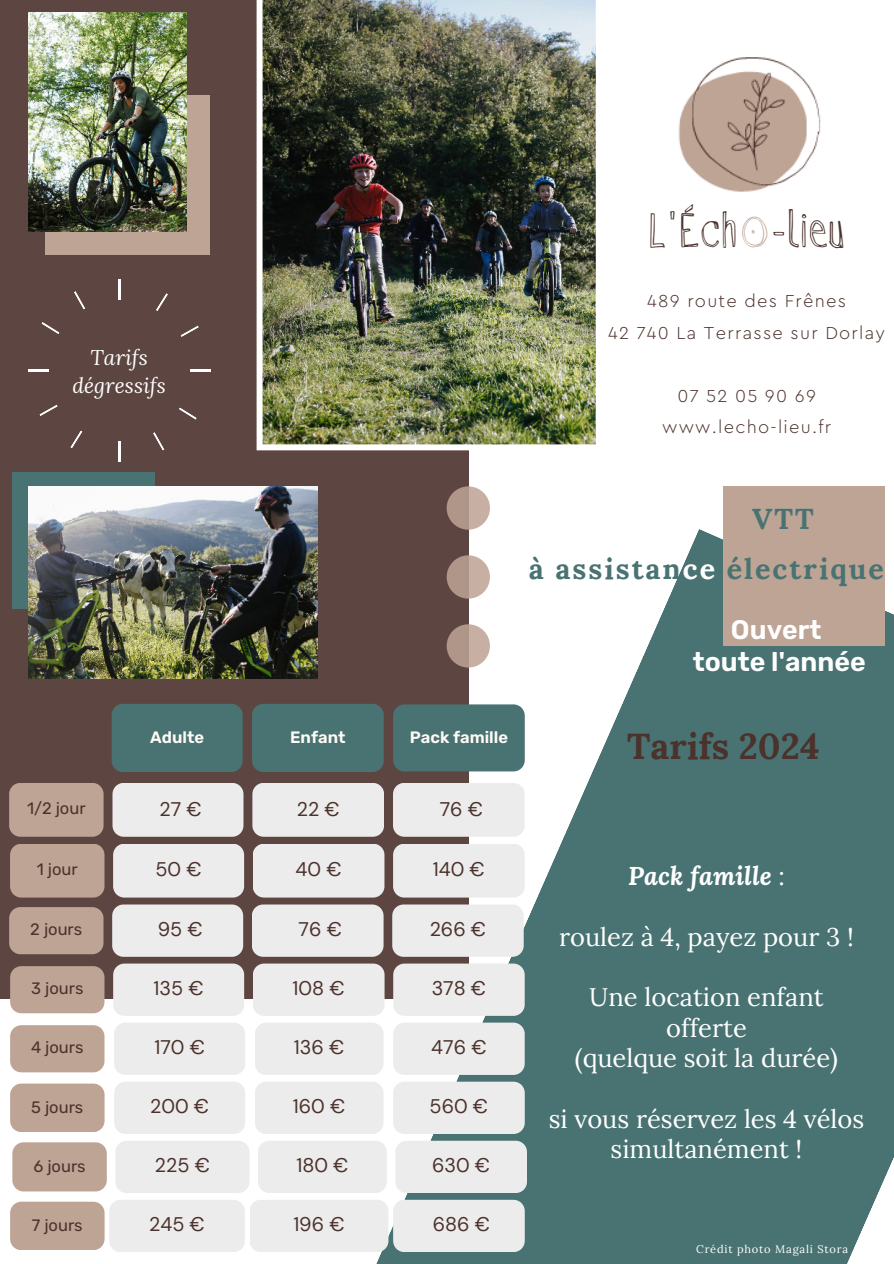
<style>
.page{position:relative;width:894px;height:1264px;background:#fff}
.page>*{position:absolute;margin:0;border:0;box-sizing:border-box;transform-origin:0 0}
.t1{font:39px "Ramon";color:#4b322c}
.t2{font:700 36px "Lora";color:#4b322c}
.t3{font:700 28.65px/49.5px "Lora";letter-spacing:.07em;color:#497372}
.t4{font:600 26.7px/31.5px "Rubik";color:#fff;text-align:center}
.t5{font:25.5px/30.3px "Lora";color:#fff;text-align:center}
.t6{font:italic 700 25.5px "Lora";color:#fff}
.t7{font:italic 21.15px/28.7px "Lora";color:#fff;text-align:center}
.t8{font:19.65px "DM Sans";color:#4b322c}
.t9{font:300 18.15px/31.5px "Cera Pro";letter-spacing:.07em;color:#4b322c;text-align:center}
.t10{font:16.5px "Rubik";color:#4b322c}
.t11{font:600 16.5px "Rubik";color:#fffbf6}
.t12{font:11.1px "Lora";letter-spacing:.07em;color:#fff}
.s1{color:#fff}
.s2{font-size:33px;color:#bea495}
.s3{font-weight:400;font-style:normal}
</style>
<div class="page">
<div style="left:0;top:0;width:468px;height:998px;background:#5d4641"></div>
<svg style="left:297px;top:529px;width:596px;height:734px;fill:#497372"></svg>
<img style="left:678px;top:57px;width:143px;height:135px">
<div style="left:446px;top:624px;width:44px;height:43px;background:linear-gradient(to right,#a3887b,#ceb8ab);border-radius:50%"></div>
<div style="left:446px;top:555px;width:44px;height:43px;background:linear-gradient(to right,#a3887b,#ceb8ab);border-radius:50%"></div>
<div style="left:446px;top:486px;width:44px;height:43px;background:linear-gradient(to right,#a3887b,#cfb9ac);border-radius:50%"></div>
<div style="left:723px;top:486px;width:161px;height:160px;background:#bea495"></div>
<div style="left:45px;top:95px;width:165px;height:160px;background:#bea495"></div>
<img style="left:256px;top:0;width:340px;height:450px">
<img style="left:28px;top:12px;width:159px;height:220px">
<div style="left:12px;top:472px;width:143px;height:136px;background:#497372"></div>
<img style="left:28px;top:486px;width:289px;height:193px">
<hr style="left:118px;top:441px;width:2px;height:21px;background:#fff">
<hr style="left:118px;top:280px;width:2px;height:20px;background:#fff">
<hr style="left:28px;top:370px;width:20px;height:2px;background:#fff">
<hr style="left:190px;top:370px;width:20px;height:2px;background:#fff">
<svg style="left:70px;top:430px;width:13px;height:18px"></svg>
<svg style="left:156px;top:293px;width:12px;height:18px"></svg>
<svg style="left:41px;top:322px;width:19px;height:12px"></svg>
<svg style="left:179px;top:407px;width:18px;height:13px"></svg>
<svg style="left:39px;top:404px;width:19px;height:12px"></svg>
<svg style="left:180px;top:325px;width:19px;height:12px"></svg>
<svg style="left:74px;top:291px;width:11px;height:19px"></svg>
<svg style="left:153px;top:432px;width:11px;height:18px"></svg>
<div style="left:10px;top:844px;width:94px;height:53px;background:#bea495"></div>
<div style="left:113px;top:844px;width:131px;height:53px;background:#edecec"></div>
<div style="left:253px;top:843px;width:131px;height:54px;background:#edecec"></div>
<div style="left:393px;top:843px;width:131px;height:54px;background:#edecec"></div>
<div style="left:9px;top:907px;width:94px;height:47px;background:#bea495"></div>
<div style="left:112px;top:904px;width:131px;height:52px;background:#edecec"></div>
<div style="left:252px;top:904px;width:131px;height:52px;background:#edecec"></div>
<div style="left:392px;top:904px;width:131px;height:52px;background:#edecec"></div>
<div style="left:10px;top:966px;width:94px;height:47px;background:#bea495"></div>
<div style="left:113px;top:963px;width:131px;height:52px;background:#edecec"></div>
<div style="left:253px;top:963px;width:131px;height:52px;background:#edecec"></div>
<div style="left:393px;top:963px;width:131px;height:52px;background:#edecec"></div>
<div style="left:10px;top:1025px;width:94px;height:47px;background:#bea495"></div>
<div style="left:114px;top:1023px;width:131px;height:51px;background:#edecec"></div>
<div style="left:255px;top:1022px;width:128px;height:52px;background:#edecec"></div>
<div style="left:393px;top:1022px;width:131px;height:52px;background:#edecec"></div>
<div style="left:10px;top:1083px;width:94px;height:49px;background:#bea495"></div>
<div style="left:114px;top:1082px;width:131px;height:51px;background:#edecec"></div>
<div style="left:255px;top:1081px;width:128px;height:52px;background:#edecec"></div>
<div style="left:393px;top:1081px;width:131px;height:52px;background:#edecec"></div>
<div style="left:12px;top:1142px;width:95px;height:49px;background:#bea495"></div>
<div style="left:115px;top:1141px;width:134px;height:51px;background:#edecec"></div>
<div style="left:258px;top:1140px;width:128px;height:52px;background:#edecec"></div>
<div style="left:395px;top:1140px;width:132px;height:52px;background:#edecec"></div>
<svg style="left:10px;top:1199px;width:514px;height:52px;background:#e4dfdd"></svg>
<div style="left:9px;top:783px;width:95px;height:53px;background:#bea495"></div>
<div style="left:112px;top:783px;width:131px;height:53px;background:#edecec"></div>
<div style="left:252px;top:782px;width:132px;height:54px;background:#edecec"></div>
<div style="left:393px;top:782px;width:131px;height:54px;background:#edecec"></div>
<div style="left:112px;top:704px;width:130px;height:68px;background:#497372"></div>
<div style="left:252px;top:703px;width:131px;height:69px;background:#497372"></div>
<div style="left:393px;top:704px;width:131px;height:67px;background:#497372"></div>
<p class="t7" style="left:72px;top:342px;width:95px">Tarifs dégressifs</p>
<h1 class="t1" style="left:648px;top:202px;width:198px">L'Éch<span class="s1">o</span><span class="s2">O</span>-lieu</h1>
<p class="t9" style="left:608px;top:284px;width:278px">489 route des Frênes<br>42 740 La Terrasse sur Dorlay</p>
<p class="t9" style="left:662px;top:379px;width:171px">07 52 05 90 69 www.lecho-lieu.fr</p>
<p class="t3" style="left:529px;top:491px;width:356px;text-indent:223px">VTT<br>à assistan<span class="s1">ce</span> électrique</p>
<p class="t4" style="left:692px;top:615px;width:174px">Ouvert<br>toute l'année</p>
<p class="t11" style="left:150px;top:728px;width:55px">Adulte</p>
<p class="t11" style="left:290px;top:728px;width:57px">Enfant</p>
<p class="t11" style="left:410px;top:727px;width:100px">Pack famille</p>
<p class="t10" style="left:27px;top:799px;width:60px">1/2 jour</p>
<p class="t8" style="left:159px;top:796px;width:44px">27 €</p>
<p class="t8" style="left:296px;top:796px;width:44px">22 €</p>
<p class="t8" style="left:439px;top:796px;width:45px">76 €</p>
<p class="t10" style="left:37px;top:860px;width:42px">1 jour</p>
<p class="t8" style="left:155px;top:857px;width:48px">50 €</p>
<p class="t8" style="left:295px;top:857px;width:47px">40 €</p>
<p class="t8" style="left:433px;top:857px;width:53px">140 €</p>
<p class="t10" style="left:30px;top:920px;width:53px">2 jours</p>
<p class="t8" style="left:158px;top:917px;width:46px">95 €</p>
<p class="t8" style="left:298px;top:917px;width:45px">76 €</p>
<p class="t8" style="left:429px;top:917px;width:58px">266 €</p>
<p class="t10" style="left:31px;top:979px;width:54px">3 jours</p>
<p class="t8" style="left:154px;top:976px;width:52px">135 €</p>
<p class="t8" style="left:292px;top:976px;width:54px">108 €</p>
<p class="t8" style="left:431px;top:976px;width:56px">378 €</p>
<p class="t10" style="left:31px;top:1038px;width:54px">4 jours</p>
<p class="t8" style="left:154px;top:1035px;width:52px">170 €</p>
<p class="t8" style="left:294px;top:1035px;width:52px">136 €</p>
<p class="t8" style="left:431px;top:1035px;width:57px">476 €</p>
<p class="t10" style="left:31px;top:1097px;width:54px">5 jours</p>
<p class="t8" style="left:150px;top:1094px;width:60px">200 €</p>
<p class="t8" style="left:293px;top:1094px;width:54px">160 €</p>
<p class="t8" style="left:429px;top:1094px;width:60px">560 €</p>
<p class="t10" style="left:33px;top:1156px;width:54px">6 jours</p>
<p class="t8" style="left:155px;top:1153px;width:57px">225 €</p>
<p class="t8" style="left:296px;top:1153px;width:54px">180 €</p>
<p class="t8" style="left:432px;top:1153px;width:60px">630 €</p>
<p class="t10" style="left:32px;top:1215px;width:52px">7 jours</p>
<p class="t8" style="left:149px;top:1212px;width:57px">245 €</p>
<p class="t8" style="left:293px;top:1212px;width:53px">196 €</p>
<p class="t8" style="left:433px;top:1212px;width:59px">686 €</p>
<h2 class="t2" style="left:627px;top:715px;width:194px">Tarifs 2024</h2>
<p class="t6" style="left:628px;top:857px;width:158px">Pack famille <span class="s3">:</span></p>
<p class="t5" style="left:559px;top:919px;width:296px">roulez à 4, payez pour 3 !</p>
<p class="t5" style="left:574px;top:980px;width:264px">Une location enfant offerte<br>(quelque soit la durée)</p>
<p class="t5" style="left:548px;top:1101px;width:317px">si vous réservez les 4 vélos simultanément !</p>
<p class="t12" style="left:696px;top:1240px;width:153px">Crédit photo Magali Stora</p>
</div>
